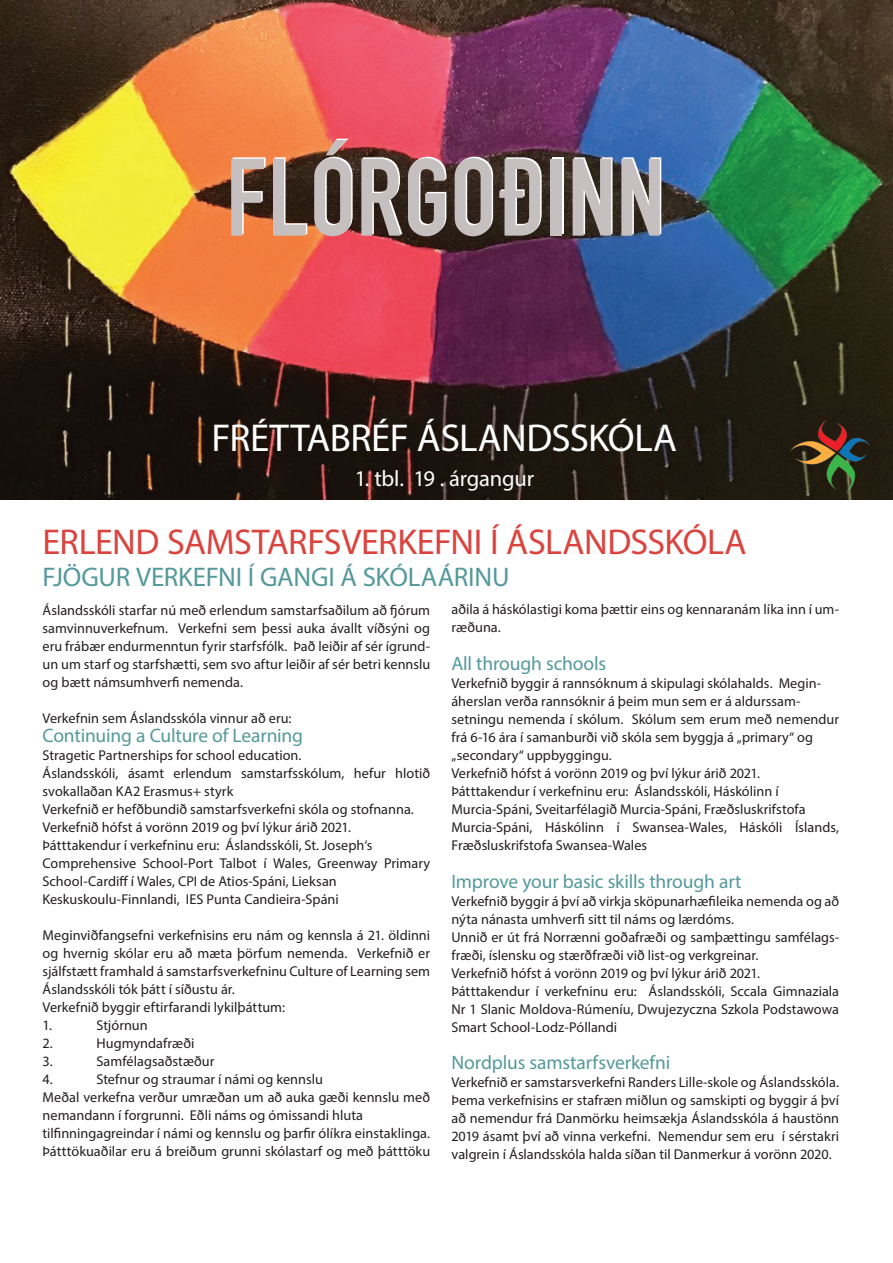
<style>
.page{position:relative;width:893px;height:1263px;background:#fff}
.page>*{position:absolute;margin:0;border:0;box-sizing:border-box;transform-origin:0 0}
.t1{font:700 108px "DIN Condensed";letter-spacing:.01em;color:#fff}
.t2{font:39px "Myriad Pro";letter-spacing:-.015em;color:#fff}
.t3{font:36px "Myriad Pro";letter-spacing:-.015em;color:#da443f}
.t4{font:27px "Myriad Pro";letter-spacing:-.01em;color:#55999b}
.t5{font:22.5px "Myriad Pro";letter-spacing:-.01em;color:#fff}
.t6{font:19.5px "Myriad Pro";letter-spacing:-.01em;color:#55999b}
.t7{font:14.25px/18px "Myriad Pro";color:#231f20}
</style>
<div class="page">
<img style="left:0;top:0;width:893px;height:499px">
<img style="left:791px;top:420px;width:79px;height:72px">
<h1 class="t1" style="left:228px;top:124px;width:440px">FLÓRGOÐINN</h1>
<h2 class="t2" style="left:212px;top:414px;width:467px">FRÉTTABRÉF ÁSLANDSSKÓLA</h2>
<h3 class="t5" style="left:355px;top:465px;width:181px">1. tbl. 19 . árgangur</h3>
<h3 class="t3" style="left:43px;top:519px;width:706px">ERLEND SAMSTARFSVERKEFNI Í ÁSLANDSSKÓLA</h3>
<h3 class="t4" style="left:43px;top:560px;width:468px">FJÖGUR VERKEFNI Í GANGI Á SKÓLAÁRINU</h3>
<p class="t7" style="left:43px;top:600px;width:389px;text-align:justify">Áslandsskóli starfar nú með erlendum samstarfsaðilum að fjórum samvinnuverkefnum. Verkefni sem þessi auka ávallt víðsýni og eru frábær endurmenntun fyrir starfsfólk. Það leiðir af sér ígrund&shy;un um starf og starfshætti, sem svo aftur leiðir af sér betri kennslu og bætt námsumhverfi nemenda.</p>
<p class="t7" style="left:43px;top:708px;width:251px">Verkefnin sem Áslandsskóla vinnur að eru:</p>
<h3 class="t6" style="left:43px;top:723px;width:262px">Continuing a Culture of Learning</h3>
<p class="t7" style="left:43px;top:746px;width:389px">Stragetic Partnerships for school education.<br>Áslandsskóli, ásamt erlendum samstarfsskólum, hefur hlotið svokallaðan KA2 Erasmus+ styrk<br>Verkefnið er hefðbundið samstarfsverkefni skóla og stofnanna.<br>Verkefnið hófst á vorönn 2019 og því lýkur árið 2021.<br>Þátttakendur í verkefninu eru: Áslandsskóli, St. Joseph‘s Comprehensive School-Port Talbot í Wales, Greenway Primary School-Cardiff í Wales, CPI de Atios-Spáni, Lieksan Keskuskoulu-Finnlandi, IES Punta Candieira-Spáni</p>
<p class="t7" style="left:43px;top:926px;width:389px">Meginviðfangsefni verkefnisins eru nám og kennsla á 21. öldinni og hvernig skólar eru að mæta þörfum nemenda. Verkefnið er sjálfstætt framhald á samstarfsverkefninu Culture of Learning sem Áslandsskóli tók þátt í síðustu ár.<br>Verkefnið byggir eftirfarandi lykilþáttum:<br>1.</p>
<p class="t7" style="left:97px;top:1016px;width:53px">Stjórnun</p>
<p class="t7" style="left:43px;top:1034px;width:12px">2.</p>
<p class="t7" style="left:97px;top:1034px;width:99px">Hugmyndafræði</p>
<p class="t7" style="left:43px;top:1052px;width:12px">3.</p>
<p class="t7" style="left:97px;top:1052px;width:119px">Samfélagsaðstæður</p>
<p class="t7" style="left:43px;top:1070px;width:12px">4.</p>
<p class="t7" style="left:43px;top:1070px;width:389px;text-indent:54px">Stefnur og straumar í námi og kennslu<br>Meðal verkefna verður umræðan um að auka gæði kennslu með nemandann í forgrunni. Eðli náms og ómissandi hluta tilfinningagreindar í námi og kennslu og þarfir ólíkra einstaklinga.<br>Þátttökuaðilar eru á breiðum grunni skólastarf og með þátttöku</p>
<p class="t7" style="left:451px;top:600px;width:389px">aðila á háskólastigi koma þættir eins og kennaranám líka inn í um&shy;ræðuna.</p>
<h3 class="t6" style="left:451px;top:651px;width:156px">All through schools</h3>
<p class="t7" style="left:451px;top:674px;width:389px">Verkefnið byggir á rannsóknum á skipulagi skólahalds. Megin&shy;áherslan verða rannsóknir á þeim mun sem er á aldurssam&shy;setningu nemenda í skólum. Skólum sem erum með nemendur frá 6-16 ára í samanburði við skóla sem byggja á „primary“ og „secondary“ uppbyggingu.<br>Verkefnið hófst á vorönn 2019 og því lýkur árið 2021.<br>Þátttakendur í verkefninu eru: Áslandsskóli, Háskólinn í Murcia-Spáni, Sveitarfélagið Murcia-Spáni, Fræðsluskrifstofa Murcia-Spáni, Háskólinn í Swansea-Wales, Háskóli Íslands, Fræðsluskrifstofa Swansea-Wales</p>
<h3 class="t6" style="left:451px;top:869px;width:292px">Improve your basic skills through art</h3>
<p class="t7" style="left:451px;top:891px;width:389px">Verkefnið byggir á því að virkja sköpunarhæfileika nemenda og að nýta nánasta umhverfi sitt til náms og lærdóms.<br>Unnið er út frá Norrænni goðafræði og samþættingu samfélags&shy;fræði, íslensku og stærðfræði við list-og verkgreinar.<br>Verkefnið hófst á vorönn 2019 og því lýkur árið 2021.<br>Þátttakendur í verkefninu eru: Áslandsskóli, Sccala Gimnaziala Nr 1 Slanic Moldova-Rúmeníu, Dwujezyczna Szkola Podstawowa Smart School-Lodz-Póllandi</p>
<h3 class="t6" style="left:451px;top:1050px;width:220px">Nordplus samstarfsverkefni</h3>
<p class="t7" style="left:451px;top:1073px;width:389px;text-align:justify">Verkefnið er samstarsverkefni Randers Lille-skole og Áslandsskóla.<br>Þema verkefnisins er stafræn miðlun og samskipti og byggir á því að nemendur frá Danmörku heimsækja Áslandsskóla á haustönn 2019 ásamt því að vinna verkefni. Nemendur sem eru í sérstakri valgrein í Áslandsskóla halda síðan til Danmerkur á vorönn 2020.</p>
</div>
